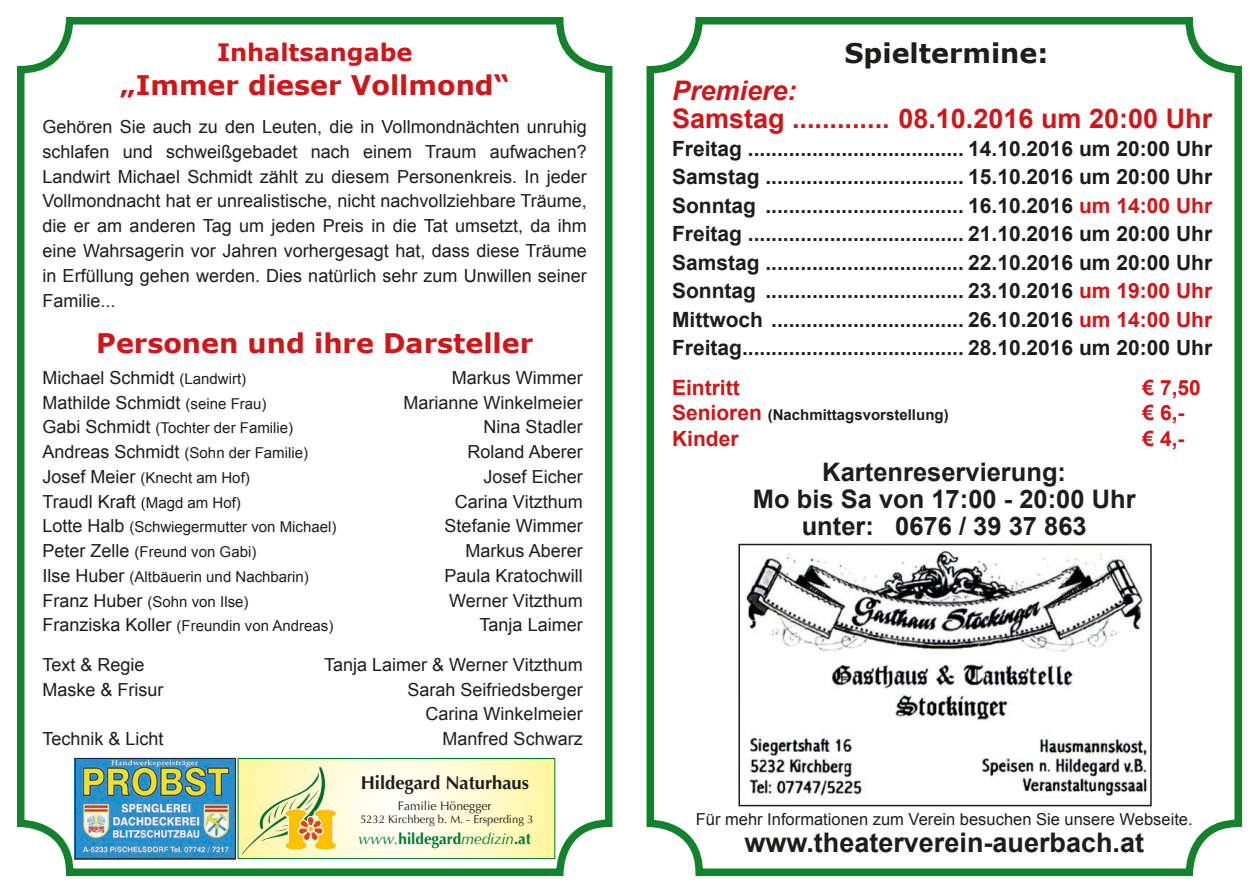
<style>
.page{position:relative;width:1259px;height:893px;background:#fff}
.page>*{position:absolute;margin:0;border:0;box-sizing:border-box;transform-origin:0 0}
.t1{font:700 27px "Verdana";color:#cd171a}
.t2{font:700 27px "Arial";color:#cd171a}
.t3{font:700 27px "Arial";color:#1d1d1b}
.t4{font:700 27px "Verdana";color:#1d1d1b}
.t5{font:italic 700 27px "Arial";color:#cd171a}
.t6{font:700 25.5px/27px "Arial";color:#1d1d1b;text-align:center}
.t7{font:700 24px "Verdana";color:#cd171a}
.t8{font:700 21px/28.5px "Arial";color:#1d1d1b;text-align:justify}
.t9{font:700 21px "Arial";color:#cd171a}
.t10{font:700 18.3px "Optima";color:#1d1d1b}
.t11{font:18px/24.8px "Arial";color:#1d1d1b;text-align:justify}
.t12{font:16.5px "Arial";color:#1d1d1b}
.t13{font:700 15.3px "Optima";color:#007732}
.t14{font:15px "Arial";color:#1d1d1b}
.t15{font:700 15px "Arial";color:#1d1d1b}
.t16{font:12.3px "Optima";color:#1d1d1b}
.t17{font:11.25px "Optima";color:#1d1d1b}
.s1{font-size:15px}
.s2{font-size:18px}
.s3{font-weight:400;font-style:italic}
.s4{color:#cd171a}
.s5{font-size:21px;color:#cd171a}
</style>
<div class="page">
<svg style="left:239px;top:760px;width:314px;height:97px;background:#faf3c2"></svg>
<div style="left:237px;top:758px;width:318px;height:101px;border:1px solid #007732"></div>
<img style="left:312px;top:766px;width:9px;height:43px">
<svg style="left:555px;top:858px;width:7px;height:8px"></svg>
<img style="left:77px;top:760px;width:157px;height:97px">
<div style="left:75px;top:758px;width:161px;height:101px;border:1px solid #1d1d1b"></div>
<img style="left:746px;top:550px;width:401px;height:248px">
<div style="left:738px;top:544px;width:413px;height:262px;border:2px solid #1d1d1b"></div>
<div style="left:17px;top:17px;width:595px;height:859px;border:8px solid #14822c;border-radius:49px"></div>
<div style="left:646px;top:17px;width:596px;height:859px;border:8px solid #14822c;border-radius:49px"></div>
<h3 class="t7" style="left:217px;top:35px;width:197px">Inhaltsangabe</h3>
<h1 class="t1" style="left:120px;top:66px;width:391px">„Immer dieser Vollmond“</h1>
<p class="t11" style="left:43px;top:115px;width:546px">Gehören Sie auch zu den Leuten, die in Vollmondnächten unruhig schlafen und schweißgebadet nach einem Traum aufwachen?<br>Landwirt Michael Schmidt zählt zu diesem Personenkreis. In jeder Vollmondnacht hat er unrealistische, nicht nachvollziehbare Träume, die er am anderen Tag um jeden Preis in die Tat umsetzt, da ihm eine Wahrsagerin vor Jahren vorhergesagt hat, dass diese Träume in Erfüllung gehen werden. Dies natürlich sehr zum Unwillen seiner Familie...</p>
<h1 class="t1" style="left:96px;top:324px;width:438px">Personen und ihre Darsteller</h1>
<p class="t11" style="left:43px;top:365px;width:205px">Michael Schmidt <span class="s1">(Landwirt)</span></p>
<p class="t11" style="left:452px;top:365px;width:132px">Markus Wimmer</p>
<p class="t11" style="left:43px;top:390px;width:225px">Mathilde Schmidt <span class="s1">(seine Frau)</span></p>
<p class="t11" style="left:403px;top:390px;width:181px">Marianne Winkelmeier</p>
<p class="t14" style="left:43px;top:418px;width:252px"><span class="s2">Gabi Schmidt</span> (Tochter der Familie)</p>
<p class="t11" style="left:483px;top:415px;width:101px">Nina Stadler</p>
<p class="t14" style="left:43px;top:443px;width:267px"><span class="s2">Andreas Schmidt</span> (Sohn der Familie)</p>
<p class="t11" style="left:467px;top:440px;width:117px">Roland Aberer</p>
<p class="t14" style="left:43px;top:468px;width:209px"><span class="s2">Josef Meier</span> (Knecht am Hof)</p>
<p class="t11" style="left:483px;top:464px;width:101px">Josef Eicher</p>
<p class="t11" style="left:43px;top:489px;width:200px">Traudl Kraft <span class="s1">(Magd am Hof)</span></p>
<p class="t11" style="left:455px;top:489px;width:129px">Carina Vitzthum</p>
<p class="t14" style="left:43px;top:517px;width:295px"><span class="s2">Lotte Halb</span> (Schwiegermutter von Michael)</p>
<p class="t11" style="left:444px;top:514px;width:140px">Stefanie Wimmer</p>
<p class="t14" style="left:43px;top:542px;width:215px"><span class="s2">Peter Zelle</span> (Freund von Gabi)</p>
<p class="t11" style="left:465px;top:539px;width:119px">Markus Aberer</p>
<p class="t14" style="left:43px;top:567px;width:268px"><span class="s2">Ilse Huber</span> (Altbäuerin und Nachbarin)</p>
<p class="t11" style="left:444px;top:563px;width:140px">Paula Kratochwill</p>
<p class="t14" style="left:43px;top:592px;width:207px"><span class="s2">Franz Huber</span> (Sohn von Ilse)</p>
<p class="t11" style="left:449px;top:588px;width:135px">Werner Vitzthum</p>
<p class="t14" style="left:43px;top:616px;width:292px"><span class="s2">Franziska Koller</span> (Freundin von Andreas)</p>
<p class="t11" style="left:479px;top:613px;width:105px">Tanja Laimer</p>
<p class="t11" style="left:43px;top:652px;width:104px">Text &amp; Regie</p>
<p class="t11" style="left:324px;top:652px;width:260px">Tanja Laimer &amp; Werner Vitzthum</p>
<p class="t11" style="left:43px;top:677px;width:123px">Maske &amp; Frisur</p>
<p class="t11" style="left:407px;top:677px;width:177px;text-align:right">Sarah Seifriedsberger<br>Carina Winkelmeier</p>
<p class="t11" style="left:43px;top:727px;width:123px">Technik &amp; Licht</p>
<p class="t11" style="left:442px;top:727px;width:142px">Manfred Schwarz</p>
<p class="t10" style="left:361px;top:771px;width:170px">Hildegard Naturhaus</p>
<p class="t16" style="left:398px;top:798px;width:95px">Familie Hönegger</p>
<p class="t17" style="left:360px;top:812px;width:175px">5232 Kirchberg b. M. - Ersperding 3</p>
<p class="t13" style="left:358px;top:829px;width:174px"><span class="s3">www.</span>hildegard<span class="s3">medizin</span>.at</p>
<h1 class="t4" style="left:844px;top:34px;width:205px">Spieltermine:</h1>
<h1 class="t5" style="left:672px;top:72px;width:126px">Premiere:</h1>
<h1 class="t2" style="left:672px;top:101px;width:541px">Samstag ............. 08.10.2016 um 20:00 Uhr</h1>
<p class="t8" style="left:672px;top:135px;width:541px">Freitag ..................................... 14.10.2016 um 20:00 Uhr Samstag .................................. 15.10.2016 um 20:00 Uhr Sonntag .................................. 16.10.2016 <span class="s4">um 14:00 Uhr </span>Freitag ..................................... 21.10.2016 um 20:00 Uhr Samstag .................................. 22.10.2016 um 20:00 Uhr Sonntag .................................. 23.10.2016 <span class="s4">um 19:00 Uhr </span>Mittwoch ................................. 26.10.2016 <span class="s4">um 14:00 Uhr </span>Freitag...................................... 28.10.2016 um 20:00 Uhr</p>
<p class="t9" style="left:672px;top:373px;width:69px">Eintritt</p>
<p class="t9" style="left:1142px;top:373px;width:60px">€ 7,50</p>
<p class="t15" style="left:672px;top:405px;width:278px"><span class="s5">Senioren</span> (Nachmittagsvorstellung)</p>
<p class="t9" style="left:1142px;top:399px;width:44px">€ 6,-</p>
<p class="t9" style="left:672px;top:424px;width:68px">Kinder</p>
<p class="t9" style="left:1142px;top:424px;width:44px">€ 4,-</p>
<h2 class="t6" style="left:753px;top:459px;width:384px">Kartenreservierung:<br>Mo bis Sa von 17:00 - 20:00 Uhr unter: 0676 / 39 37 863</h2>
<p class="t12" style="left:696px;top:808px;width:498px">Für mehr Informationen zum Verein besuchen Sie unsere Webseite.</p>
<h1 class="t3" style="left:744px;top:824px;width:401px">www.theaterverein-auerbach.at</h1>
</div>
